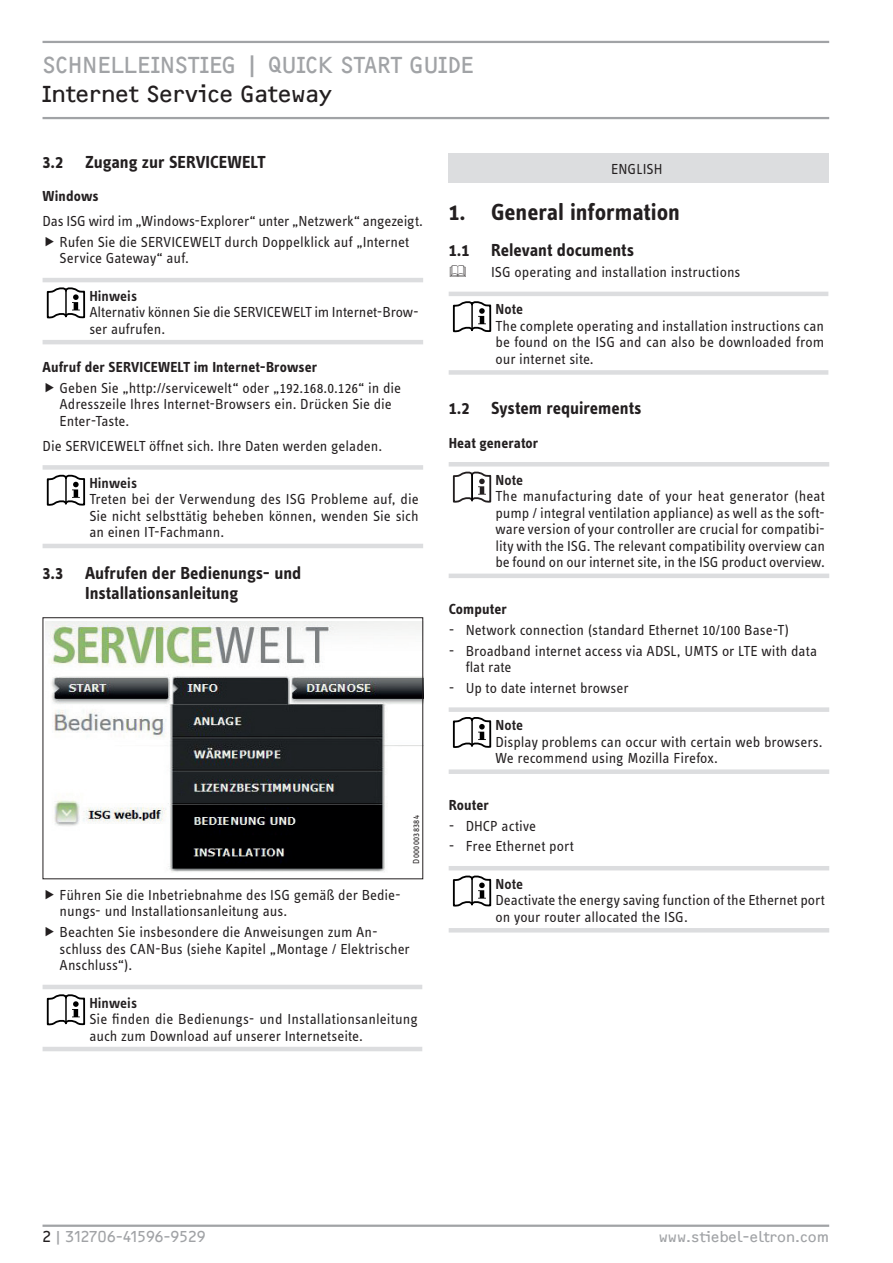
<style>
.page{position:relative;width:893px;height:1263px;background:#fff}
.page>*{position:absolute;margin:0;border:0;box-sizing:border-box;transform-origin:0 0}
.t1{font:24px "F2 FOCR Bczyk Com";letter-spacing:-.02em;color:#a1a3a6}
.t2{font:24px "F2 FOCR Bczyk Com";color:#231f20}
.t3{font:700 24px "STE Info Text";letter-spacing:-.005em;color:#231f20}
.t4{font:700 18px/19.8px "STE Info Text";color:#231f20}
.t5{font:15px/16.5px "STE Info Text";color:#231f20}
.t6{font:700 15px "STE Info Text";letter-spacing:.005em;color:#231f20}
.t7{font:15px "F2 FOCR Bczyk Com";color:#a1a3a6}
.t8{font:600 15px "STE Info Text";letter-spacing:.005em;color:#231f20}
.t9{font:9px "STE Info Text";letter-spacing:.04em;color:#231f20}
.s1{color:#231f20}
</style>
<div class="page">
<hr style="left:43px;top:1224px;width:786px;height:3px;background:#a1a3a6">
<hr style="left:43px;top:41px;width:786px;height:2px;background:#a1a3a6">
<hr style="left:43px;top:117px;width:786px;height:2px;background:#a1a3a6">
<hr style="left:43px;top:278px;width:380px;height:4px;background:#dcdddf">
<hr style="left:43px;top:340px;width:380px;height:4px;background:#dcdddf">
<svg style="left:47px;top:287px;width:38px;height:31px"></svg>
<hr style="left:65px;top:290px;width:2px;height:25px;background:#000">
<div style="left:43px;top:465px;width:380px;height:5px;background:#dcdddf"></div>
<hr style="left:43px;top:544px;width:380px;height:4px;background:#dcdddf">
<svg style="left:47px;top:475px;width:38px;height:31px"></svg>
<hr style="left:65px;top:478px;width:2px;height:24px;background:#000">
<img style="left:46px;top:622px;width:375px;height:250px">
<div style="left:43px;top:617px;width:380px;height:262px;border:1px solid #231f20"></div>
<hr style="left:43px;top:985px;width:379px;height:4px;background:#dcdddf">
<hr style="left:43px;top:1047px;width:379px;height:4px;background:#dcdddf">
<svg style="left:47px;top:994px;width:38px;height:31px"></svg>
<hr style="left:65px;top:997px;width:2px;height:25px;background:#000">
<div style="left:449px;top:153px;width:380px;height:29px;background:#dcdddf"></div>
<hr style="left:449px;top:292px;width:379px;height:4px;background:#dcdddf">
<div style="left:449px;top:370px;width:379px;height:5px;background:#dcdddf"></div>
<svg style="left:453px;top:301px;width:38px;height:31px"></svg>
<hr style="left:471px;top:304px;width:2px;height:25px;background:#000">
<hr style="left:449px;top:462px;width:380px;height:4px;background:#dcdddf">
<hr style="left:449px;top:574px;width:380px;height:4px;background:#dcdddf">
<svg style="left:453px;top:472px;width:38px;height:31px"></svg>
<hr style="left:471px;top:475px;width:2px;height:24px;background:#000">
<div style="left:449px;top:707px;width:380px;height:5px;background:#dcdddf"></div>
<div style="left:449px;top:769px;width:380px;height:5px;background:#dcdddf"></div>
<svg style="left:453px;top:717px;width:38px;height:31px"></svg>
<hr style="left:471px;top:720px;width:2px;height:25px;background:#000">
<hr style="left:449px;top:866px;width:380px;height:4px;background:#dcdddf">
<hr style="left:449px;top:928px;width:380px;height:4px;background:#dcdddf">
<svg style="left:453px;top:875px;width:38px;height:31px"></svg>
<hr style="left:471px;top:879px;width:2px;height:24px;background:#000">
<h1 class="t1" style="left:43px;top:51px;width:433px">SCHNELLEINSTIEG | QUICK START GUIDE</h1>
<h1 class="t2" style="left:43px;top:80px;width:291px">Internet Service Gateway</h1>
<p class="t4" style="left:43px;top:152px;width:224px">3.2 Zugang zur SERVICEWELT</p>
<p class="t6" style="left:43px;top:187px;width:58px">Windows</p>
<p class="t5" style="left:43px;top:211px;width:382px;line-height:20.7px;text-align:center">Das ISG wird im „Windows-Explorer“ unter „Netzwerk“ angezeigt.<br>Rufen Sie die SERVICEWELT durch Doppelklick auf „Internet</p>
<p class="t5" style="left:60px;top:250px;width:131px">Service Gateway“ auf.</p>
<p class="t8" style="left:89px;top:287px;width:49px">Hinweis</p>
<p class="t5" style="left:89px;top:304px;width:331px">Alternativ können Sie die SERVICEWELT im Internet-Brow&shy;ser aufrufen.</p>
<p class="t6" style="left:43px;top:358px;width:276px">Aufruf der SERVICEWELT im Internet-Browser</p>
<p class="t5" style="left:60px;top:379px;width:343px">Geben Sie „http://servicewelt“ oder „192.168.0.126“ in die<br>Adresszeile Ihres Internet-Browsers ein. Drücken Sie die<br>Enter-Taste.</p>
<p class="t5" style="left:43px;top:437px;width:341px">Die SERVICEWELT öffnet sich. Ihre Daten werden geladen.</p>
<p class="t8" style="left:89px;top:474px;width:49px">Hinweis</p>
<p class="t5" style="left:89px;top:491px;width:331px;text-align:justify">Treten bei der Verwendung des ISG Probleme auf, die Sie nicht selbsttätig beheben können, wenden Sie sich an einen IT-Fachmann.</p>
<p class="t4" style="left:85px;top:563px;width:218px;text-indent:-43px">3.3 Aufrufen der Bedienungs- und<br>Installationsanleitung</p>
<p class="t9" style="left:411px;top:864px;width:50px;rotate:-90deg">D0000038384</p>
<p class="t5" style="left:60px;top:887px;width:343px">Führen Sie die Inbetriebnahme des ISG gemäß der Bedie&shy;nungs- und Installationsanleitung aus.</p>
<p class="t5" style="left:60px;top:924px;width:352px">Beachten Sie insbesondere die Anweisungen zum An&shy;schluss des CAN-Bus (siehe Kapitel „Montage / Elektrischer<br>Anschluss“).</p>
<p class="t8" style="left:89px;top:994px;width:49px">Hinweis</p>
<p class="t5" style="left:89px;top:1011px;width:330px">Sie finden die Bedienungs- und Installationsanleitung auch zum Download auf unserer Internetseite.</p>
<p class="t5" style="left:611px;top:160px;width:53px">ENGLISH</p>
<h1 class="t3" style="left:449px;top:198px;width:233px">1. General information</h1>
<p class="t4" style="left:449px;top:240px;width:187px">1.1 Relevant documents</p>
<p class="t5" style="left:491px;top:264px;width:251px">ISG operating and installation instructions</p>
<p class="t8" style="left:495px;top:301px;width:29px">Note</p>
<p class="t5" style="left:495px;top:318px;width:330px;text-align:justify">The complete operating and installation instructions can be found on the ISG and can also be downloaded from our internet site.</p>
<p class="t4" style="left:449px;top:398px;width:194px">1.2 System requirements</p>
<p class="t6" style="left:449px;top:434px;width:91px">Heat generator</p>
<p class="t8" style="left:495px;top:471px;width:29px">Note</p>
<p class="t5" style="left:495px;top:488px;width:331px;text-align:justify">The manufacturing date of your heat generator (heat pump / integral ventilation appliance) as well as the soft&shy;ware version of your controller are crucial for compatibi&shy;lity with the ISG. The relevant compatibility overview can be found on our internet site, in the ISG product overview.</p>
<p class="t6" style="left:449px;top:600px;width:60px">Computer</p>
<p class="t5" style="left:449px;top:621px;width:342px">- Network connection (standard Ethernet 10/100 Base-T)</p>
<p class="t5" style="left:466px;top:642px;width:353px;text-indent:-17px">- Broadband internet access via ADSL, UMTS or LTE with data flat rate</p>
<p class="t5" style="left:449px;top:679px;width:182px">- Up to date internet browser</p>
<p class="t8" style="left:495px;top:716px;width:29px">Note</p>
<p class="t5" style="left:495px;top:733px;width:329px">Display problems can occur with certain web browsers.<br>We recommend using Mozilla Firefox.</p>
<p class="t6" style="left:449px;top:796px;width:42px">Router</p>
<p class="t5" style="left:449px;top:817px;width:89px">- DHCP active</p>
<p class="t5" style="left:449px;top:838px;width:127px">- Free Ethernet port</p>
<p class="t8" style="left:495px;top:875px;width:29px">Note</p>
<p class="t5" style="left:495px;top:892px;width:331px">Deactivate the energy saving function of the Ethernet port on your router allocated the ISG.</p>
<p class="t7" style="left:43px;top:1228px;width:165px"><span class="s1">2</span>|312706-41596-9529</p>
<p class="t7" style="left:659px;top:1228px;width:172px">www.stiebel-eltron.com</p>
</div>
